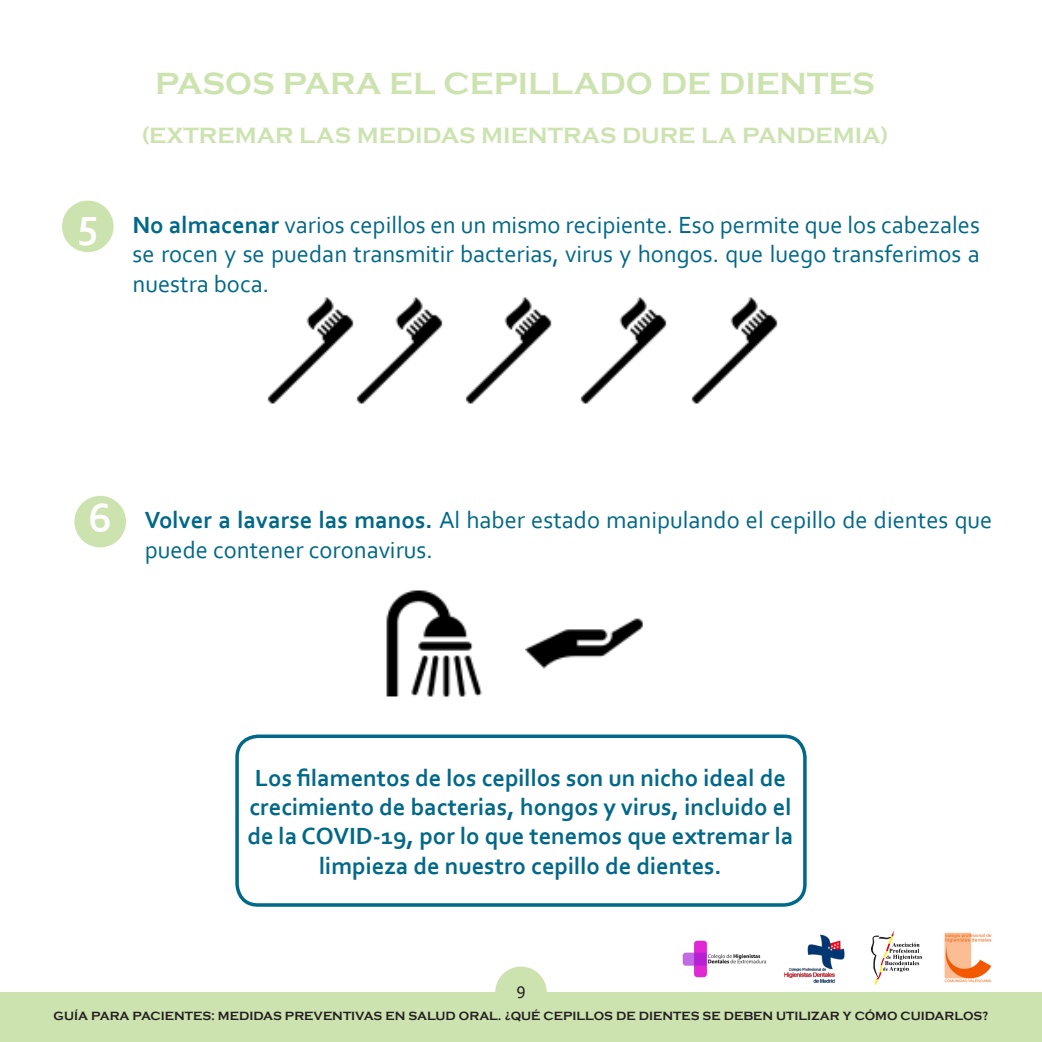
<style>
.page{position:relative;width:1042px;height:1042px;background:#fff}
.page>*{position:absolute;margin:0;border:0;box-sizing:border-box;transform-origin:0 0}
.t1{font:700 42.7px "Corbel";color:#fff}
.t2{font:700 31.5px "Copperplate Gothic";color:#cce3b0}
.t3{font:24.5px/29.4px "Corbel";color:#006888}
.t4{font:700 24.5px/29.4px "Corbel";color:#006888;text-align:center}
.t5{font:700 22.75px "Copperplate Gothic";color:#cce3b0}
.t6{font:15.75px "Tahoma";color:#231f20}
.t7{font:700 12.25px "Copperplate Gothic";color:#231f20}
.s1{font-weight:700}
</style>
<div class="page">
<div style="left:0;top:992px;width:1042px;height:50px;background:#cce3b0"></div>
<div style="left:495px;top:966px;width:52px;height:52px;background:#cce3b0;border-radius:50%"></div>
<svg style="left:871px;top:930px;width:51px;height:56px"></svg>
<img style="left:944px;top:932px;width:48px;height:50px">
<img style="left:682px;top:934px;width:163px;height:49px">
<div style="left:235px;top:734px;width:571px;height:173px;border:4px solid #006888;border-radius:21px"></div>
<div style="left:74px;top:496px;width:52px;height:51px;background:#cce3b0;border-radius:50%"></div>
<img style="left:386px;top:590px;width:96px;height:108px">
<img style="left:525px;top:618px;width:118px;height:51px">
<div style="left:62px;top:201px;width:52px;height:51px;background:#cce3b0;border-radius:50%"></div>
<img style="left:267px;top:297px;width:69px;height:107px">
<img style="left:336px;top:297px;width:107px;height:107px">
<img style="left:465px;top:297px;width:87px;height:107px">
<img style="left:580px;top:297px;width:87px;height:107px">
<img style="left:691px;top:297px;width:87px;height:107px">
<p class="t1" style="left:77px;top:196px;width:22px">5</p>
<p class="t2" style="left:155px;top:66px;width:721px">PASOS PARA EL CEPILLADO DE DIENTES</p>
<p class="t5" style="left:142px;top:122px;width:748px">(EXTREMAR LAS MEDIDAS MIENTRAS DURE LA PANDEMIA)</p>
<p class="t3" style="left:132px;top:209px;width:849px;text-align:justify"><span class="s1">No almacenar</span> varios cepillos en un mismo recipiente. Eso permite que los cabezales se rocen y se puedan transmitir bacterias, virus y hongos. que luego transferimos a nuestra boca.</p>
<p class="t1" style="left:88px;top:492px;width:25px">6</p>
<p class="t3" style="left:145px;top:505px;width:849px"><span class="s1">Volver a lavarse las manos.</span> Al haber estado manipulando el cepillo de dientes que puede contener coronavirus.</p>
<p class="t4" style="left:247px;top:762px;width:548px">Los filamentos de los cepillos son un nicho ideal de crecimiento de bacterias, hongos y virus, incluido el de la COVID-19, por lo que tenemos que extremar la limpieza de nuestro cepillo de dientes.</p>
<p class="t6" style="left:517px;top:982px;width:10px">9</p>
<p class="t7" style="left:54px;top:1009px;width:936px">GUÍA PARA PACIENTES: MEDIDAS PREVENTIVAS EN SALUD ORAL. ¿QUÉ CEPILLOS DE DIENTES SE DEBEN UTILIZAR Y CÓMO CUIDARLOS?</p>
</div>
